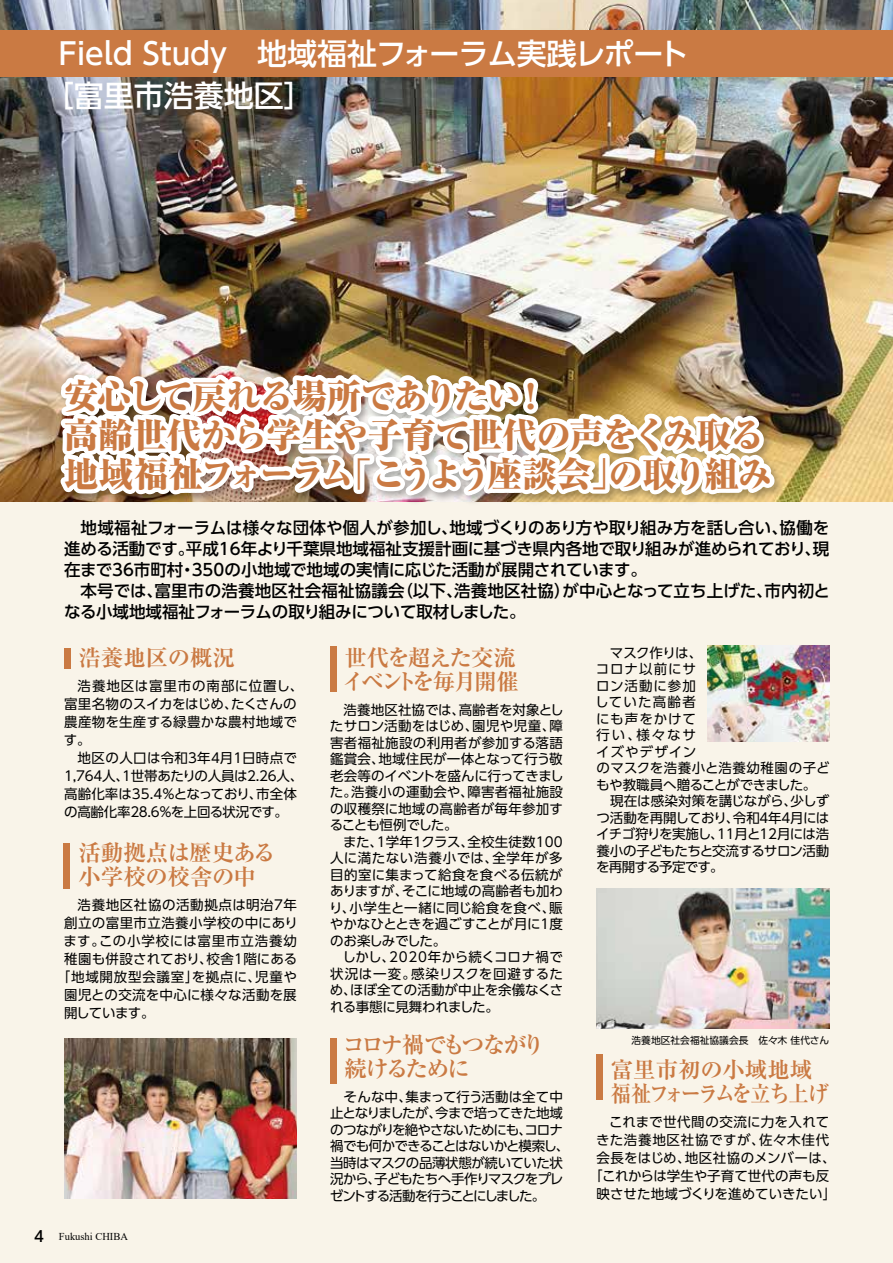
<style>
.page{position:relative;width:893px;height:1263px;background:#f9f4e9}
.page>*{position:absolute;margin:0;border:0;box-sizing:border-box;transform-origin:0 0}
.t1{font:800 expanded 34.5px/39px "Ryumin Pr 6 N";letter-spacing:-.035em;color:#ca7a43}
.t2{font:500 30px/42px "UD Shin Go Pr 6 N";color:#fff}
.t3{font:700 22.5px/24px "Ryumin Pr 6 N";letter-spacing:-.035em;color:#ca7a43}
.t4{font:700 22.5px/24px "Ryumin Pr 6 N";letter-spacing:-.085em;color:#ca7a43}
.t5{font:700 22.5px/24px "Ryumin Pr 6 N";letter-spacing:-.1em;color:#ca7a43}
.t6{font:700 22.5px "Ryumin Pr 6 N";color:#ca7a43}
.t7{font:500 16.5px/21px "UD Shin Go Pr 6 N";color:#000}
.t8{font:13.5px/16.5px "UD Shin Go Pr 6 N";letter-spacing:-.005em;color:#000;text-align:justify}
.t9{font:13.5px/16.5px "UD Shin Go Pr 6 N";letter-spacing:-.06em;color:#000}
.t10{font:13.5px/18px "UD Shin Go Pr 6 N";letter-spacing:.025em;color:#000}
.t11{font:13.5px "UD Shin Go Pr 6 N";letter-spacing:-.045em;color:#000}
.t12{font:13.5px "UD Shin Go Pr 6 N";letter-spacing:.02em;color:#000}
.t13{font:13.5px "UD Shin Go Pr 6 N";letter-spacing:.06em;color:#000}
.t14{font:13.5px "UD Shin Go Pr 6 N";letter-spacing:-.055em;color:#000}
.t15{font:13.5px "UD Shin Go Pr 6 N";letter-spacing:.055em;color:#000}
.t16{font:13.5px "UD Shin Go Pr 6 N";letter-spacing:.03em;color:#000}
.t17{font:13.5px "UD Shin Go Pr 6 N";letter-spacing:.015em;color:#000}
.t18{font:13.5px "UD Shin Go Pr 6 N";letter-spacing:.035em;color:#000}
.t19{font:13.5px "UD Shin Go Pr 6 N";letter-spacing:-.035em;color:#000}
.t20{font:13.5px "UD Shin Go Pr 6 N";letter-spacing:.05em;color:#000}
.t21{font:13.5px "UD Shin Go Pr 6 N";letter-spacing:.045em;color:#000}
.t22{font:13.5px "UD Shin Go Pr 6 N";letter-spacing:.065em;color:#000}
.t23{font:13.5px "UD Shin Go Pr 6 N";letter-spacing:.085em;color:#000}
.t24{font:13.5px "UD Shin Go Pr 6 N";letter-spacing:.07em;color:#000}
.t25{font:13.5px "UD Shin Go Pr 6 N";letter-spacing:.075em;color:#000}
.t26{font:10.5px "Times New Roman";color:#000}
.t27{font:9.75px "UD Shin Go Pr 6 N";color:#000}
.s1{font-family:"UD Shin Go Pr 6 N";font-weight:500;font-size:15px}
</style>
<div class="page">
<img style="left:0;top:0;width:893px;height:501px">
<div style="left:0;top:30px;width:893px;height:46px;background:#ca7a43"></div>
<img style="left:41px;top:94px;width:738px;height:618px">
<div style="left:64px;top:648px;width:6px;height:21px;background:#ca7a43"></div>
<div style="left:596px;top:1054px;width:7px;height:46px;background:#ca7a43"></div>
<div style="left:64px;top:843px;width:6px;height:46px;background:#ca7a43"></div>
<div style="left:330px;top:1038px;width:6px;height:46px;background:#ca7a43"></div>
<div style="left:330px;top:646px;width:6px;height:45px;background:#ca7a43"></div>
<img style="left:596px;top:889px;width:233px;height:139px">
<img style="left:64px;top:1038px;width:233px;height:161px">
<img style="left:708px;top:645px;width:121px;height:96px">
<h2 class="t2" style="left:44px;top:32px;width:646px;text-indent:15px">Field Study　地域福祉フォーラム実践レポート［富里市浩養地区］</h2>
<h1 class="t1" style="left:64px;top:375px;width:710px">安心して戻れる場所でありたい！<br>高齢世代から学生や子育て世代の声をくみ取る地域福祉フォーラム「こうよう座談会」の取り組み</h1>
<p class="t7" style="left:64px;top:517px;width:767px">　地域福祉フォーラムは様々な団体や個人が参加し、地域づくりのあり方や取り組み方を話し合い、協働を進める活動です。平成16年より千葉県地域福祉支援計画に基づき県内各地で取り組みが進められており、現在まで36市町村・350の小地域で地域の実情に応じた活動が展開されています。<br>　本号では、富里市の浩養地区社会福祉協議会（以下、浩養地区社協）が中心となって立ち上げた、市内初となる小域地域福祉フォーラムの取り組みについて取材しました。</p>
<h3 class="t6" style="left:78px;top:639px;width:158px">浩養地区の概況</h3>
<p class="t10" style="left:64px;top:676px;width:241px;text-indent:14px">浩養地区は富里市の南部に位置し、富里名物のスイカをはじめ、たくさんの農産物を生産する緑豊かな農村地域です。</p>
<p class="t8" style="left:64px;top:748px;width:241px;line-height:18px;text-align:left;text-indent:14px">地区の人口は令和３年４月１日時点で<br>1,764人、1世帯あたりの人員は2.26人、高齢化率は35.4％となっており、市全体の高齢化率28.6％を上回る状況です。</p>
<h3 class="t3" style="left:78px;top:839px;width:199px">活動拠点は歴史ある小学校の校舎の中</h3>
<p class="t21" style="left:78px;top:894px;width:221px">浩養地区社協の活動拠点は明治７年</p>
<p class="t16" style="left:64px;top:912px;width:235px">創立の富里市立浩養小学校の中にあり</p>
<p class="t13" style="left:64px;top:930px;width:235px">ます。この小学校には富里市立浩養幼</p>
<p class="t8" style="left:64px;top:950px;width:235px">稚園も併設されており、校舎１階にある</p>
<p class="t15" style="left:57px;top:966px;width:242px">「地域開放型会議室」を拠点に、児童や</p>
<p class="t17" style="left:64px;top:984px;width:234px">園児との交流を中心に様々な活動を展</p>
<p class="t8" style="left:64px;top:1004px;width:92px">開しています。</p>
<p class="t26" style="left:34px;top:1229px;width:96px"><span class="s1">4　</span>Fukushi CHIBA</p>
<h3 class="t4" style="left:342px;top:644px;width:178px">世代を超えた交流イベントを毎月開催</h3>
<p class="t8" style="left:330px;top:701px;width:235px;text-indent:14px">浩養地区社協では、高齢者を対象としたサロン活動をはじめ、園児や児童、障害者福祉施設の利用者が参加する落語鑑賞会、地域住民が一体となって行う敬老会等のイベントを盛んに行ってきました。浩養小の運動会や、障害者福祉施設の収穫祭に地域の高齢者が毎年参加することも恒例でした。</p>
<p class="t8" style="left:329px;top:833px;width:236px;text-indent:14px">また、1学年1クラス、全校生徒数100人に満たない浩養小では、全学年が多目的室に集まって給食を食べる伝統がありますが、そこに地域の高齢者も加わり、小学生と一緒に同じ給食を食べ、賑やかなひとときを過ごすことが月に１度のお楽しみでした。</p>
<p class="t8" style="left:330px;top:948px;width:235px;text-indent:12px">しかし、2020年から続くコロナ禍で状況は一変。感染リスクを回避するため、ほぼ全ての活動が中止を余儀なくされる事態に見舞われました。</p>
<h3 class="t5" style="left:343px;top:1031px;width:204px">コロナ禍でもつながり続けるために</h3>
<p class="t9" style="left:330px;top:1088px;width:241px;text-indent:14px">そんな中、集まって行う活動は全て中止となりましたが、今まで培ってきた地域のつながりを絶やさないためにも、コロナ禍でも何かできることはないかと模索し、当時はマスクの品薄状態が続いていた状況から、子どもたちへ手作りマスクをプレゼントする活動を行うことにしました。</p>
<p class="t8" style="left:610px;top:644px;width:94px">マスク作りは、</p>
<p class="t22" style="left:596px;top:658px;width:101px">コロナ以前にサ</p>
<p class="t13" style="left:596px;top:675px;width:101px">ロン活動に参加</p>
<p class="t23" style="left:595px;top:691px;width:102px">していた高齢者</p>
<p class="t24" style="left:596px;top:708px;width:102px">にも声をかけて</p>
<p class="t8" style="left:596px;top:727px;width:101px">行い、様々なサ</p>
<p class="t25" style="left:596px;top:741px;width:102px">イズやデザイン</p>
<p class="t18" style="left:596px;top:757px;width:235px">のマスクを浩養小と浩養幼稚園の子ど</p>
<p class="t19" style="left:596px;top:774px;width:222px">もや教職員へ贈ることができました。</p>
<p class="t8" style="left:610px;top:792px;width:221px">現在は感染対策を講じながら、少しず</p>
<p class="t11" style="left:596px;top:807px;width:234px">つ活動を再開しており、令和４年４月には</p>
<p class="t14" style="left:596px;top:823px;width:235px">イチゴ狩りを実施し、11月と12月には浩</p>
<p class="t11" style="left:596px;top:840px;width:234px">養小の子どもたちと交流するサロン活動</p>
<p class="t9" style="left:596px;top:858px;width:129px">を再開する予定です。</p>
<p class="t27" style="left:632px;top:1033px;width:199px">浩養地区社会福祉協議会長　佐々木 佳代さん</p>
<h3 class="t3" style="left:611px;top:1057px;width:219px">富里市初の小域地域福祉フォーラムを立ち上げ</h3>
<p class="t12" style="left:609px;top:1111px;width:222px">これまで世代間の交流に力を入れて</p>
<p class="t20" style="left:596px;top:1129px;width:235px">きた浩養地区社協ですが、佐々木佳代</p>
<p class="t12" style="left:596px;top:1147px;width:241px">会長をはじめ、地区社協のメンバーは、</p>
<p class="t8" style="left:589px;top:1168px;width:241px">「これからは学生や子育て世代の声も反</p>
<p class="t8" style="left:596px;top:1186px;width:241px">映させた地域づくりを進めていきたい」</p>
</div>
